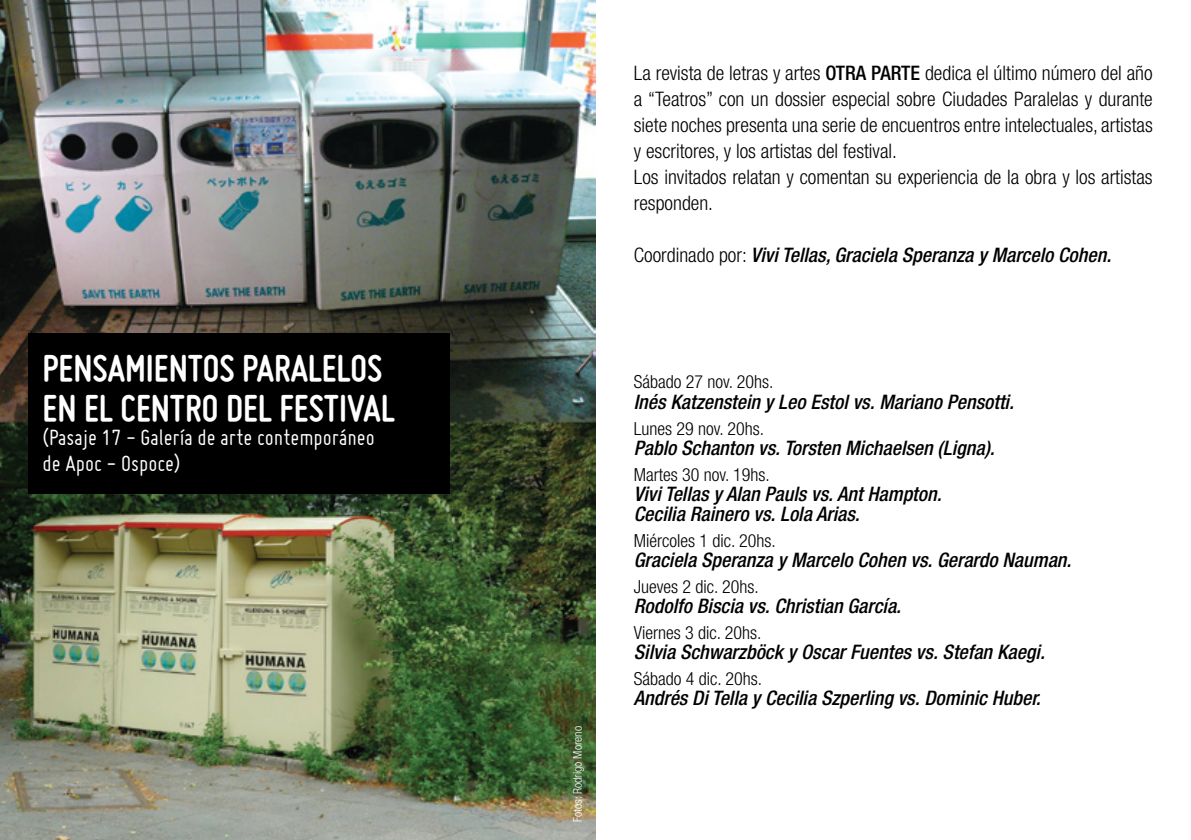
<style>
.page{position:relative;width:1191px;height:840px;background:#fff}
.page>*{position:absolute;margin:0;border:0;box-sizing:border-box;transform-origin:0 0}
.t1{font:700 40px/40px "Miso";color:#fff}
.t2{font:24px/26px "Miso";color:#fff}
.t3{font:italic 500 condensed 20px/20px "Helvetica Neue LT Std";color:#000}
.t4{font:300 condensed 20px/26px "Helvetica Neue LT Std";color:#000}
.t5{font:300 condensed 18px "Helvetica Neue LT Std";color:#000}
.t6{font:300 condensed 12px "Helvetica Neue LT Std";color:#fff}
.s1{font-weight:500}
.s2{font-weight:300;font-style:normal}
</style>
<div class="page">
<img style="left:0;top:0;width:595px;height:839px">
<div style="left:28px;top:333px;width:421px;height:160px;background:#000"></div>
<h1 class="t1" style="left:43px;top:348px;width:353px">PENSAMIENTOS PARALELOS<br>EN EL CENTRO DEL FESTIVAL</h1>
<p class="t2" style="left:43px;top:424px;width:334px">(Pasaje 17 - Galería de arte contemporáneo de Apoc - Ospoce)</p>
<p class="t6" style="left:571px;top:821px;width:97px;rotate:-90deg">Fotos: Rodrigo Moreno</p>
<p class="t4" style="left:634px;top:60px;width:520px">La revista de letras y artes <span class="s1">OTRA PARTE</span> dedica el último número del año a “Teatros” con un dossier especial sobre Ciudades Paralelas y durante siete noches presenta una serie de encuentros entre intelectuales, artistas y escritores, y los artistas del festival.<br>Los invitados relatan y comentan su experiencia de la obra y los artistas responden.</p>
<p class="t3" style="left:634px;top:245px;width:479px"><span class="s2">Coordinado por:</span> Vivi Tellas, Graciela Speranza y Marcelo Cohen.</p>
<p class="t5" style="left:634px;top:371px;width:141px">Sábado 27 nov. 20hs.</p>
<p class="t3" style="left:634px;top:391px;width:381px">Inés Katzenstein y Leo Estol vs. Mariano Pensotti.</p>
<p class="t5" style="left:634px;top:417px;width:132px">Lunes 29 nov. 20hs.</p>
<p class="t3" style="left:634px;top:437px;width:362px">Pablo Schanton vs. Torsten Michaelsen (Ligna).</p>
<p class="t5" style="left:634px;top:463px;width:137px">Martes 30 nov. 19hs.</p>
<p class="t3" style="left:634px;top:483px;width:309px">Vivi Tellas y Alan Pauls vs. Ant Hampton.<br>Cecilia Rainero vs. Lola Arias.</p>
<p class="t5" style="left:634px;top:529px;width:143px">Miércoles 1 dic. 20hs.</p>
<p class="t3" style="left:634px;top:549px;width:439px">Graciela Speranza y Marcelo Cohen vs. Gerardo Nauman.</p>
<p class="t5" style="left:634px;top:575px;width:126px">Jueves 2 dic. 20hs.</p>
<p class="t3" style="left:634px;top:595px;width:269px">Rodolfo Biscia vs. Christian García.</p>
<p class="t5" style="left:634px;top:621px;width:129px">Viernes 3 dic. 20hs.</p>
<p class="t3" style="left:634px;top:641px;width:412px">Silvia Schwarzböck y Oscar Fuentes vs. Stefan Kaegi.</p>
<p class="t5" style="left:634px;top:667px;width:130px">Sábado 4 dic. 20hs.</p>
<p class="t3" style="left:634px;top:687px;width:408px">Andrés Di Tella y Cecilia Szperling vs. Dominic Huber.</p>
</div>
